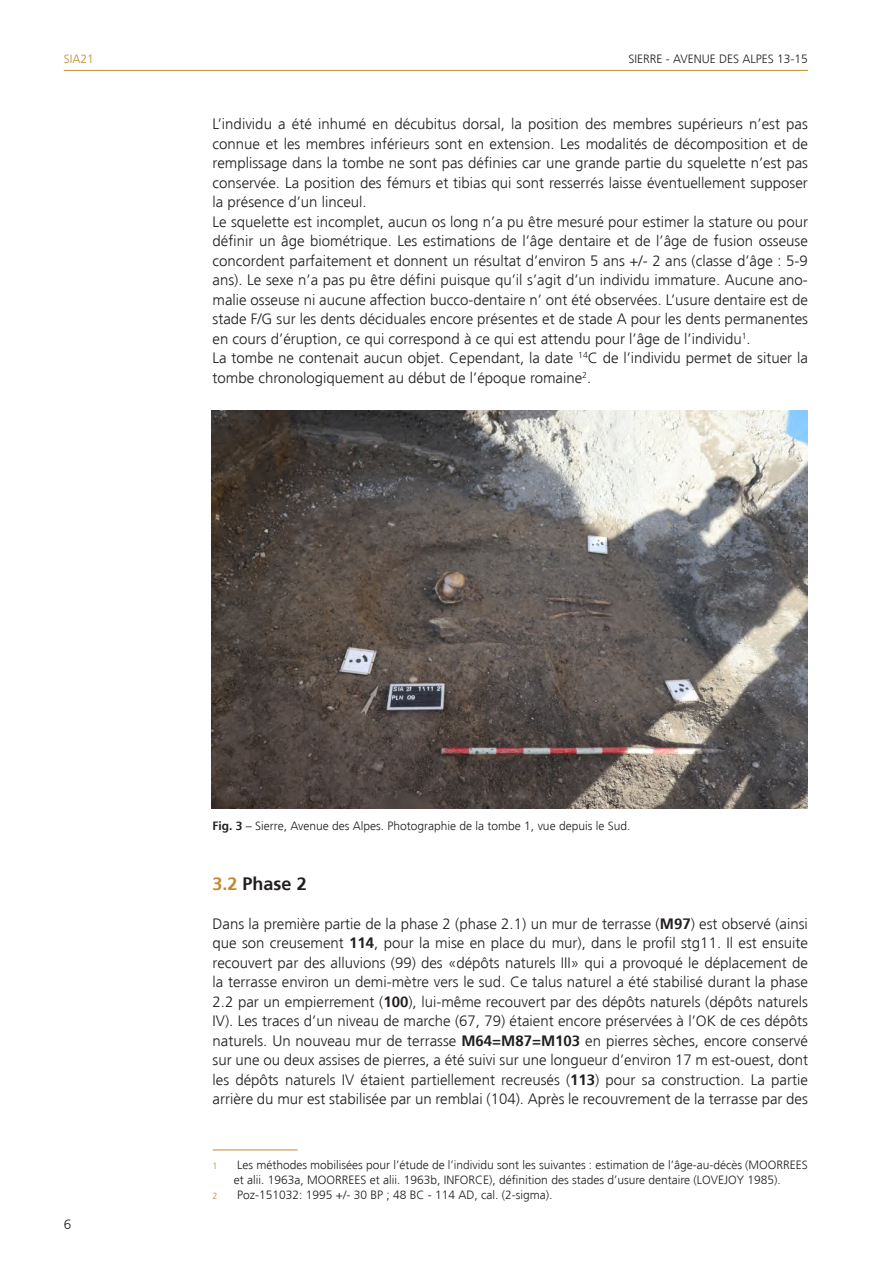
<style>
.page{position:relative;width:893px;height:1263px;background:#fff}
.page>*{position:absolute;margin:0;border:0;box-sizing:border-box;transform-origin:0 0}
.t1{font:700 18px "Frutiger";color:#231f20}
.t2{font:300 15px/19.5px "Frutiger";color:#231f20}
.t3{font:300 13.5px "Frutiger";color:#231f20}
.t4{font:300 12px/15px "Frutiger";color:#231f20}
.t5{font:300 12px "Frutiger";color:#c4892f}
.t6{font:300 9px "Frutiger";color:#c4892f}
.s1{font-weight:700}
.s2{color:#c4892f}
</style>
<div class="page">
<hr style="left:213px;top:1149px;width:85px;height:1px;background:#c4892f">
<img style="left:211px;top:410px;width:597px;height:398px">
<hr style="left:64px;top:70px;width:744px;height:1px;background:#c4892f">
<p class="t5" style="left:64px;top:54px;width:32px">SIA21</p>
<p class="t4" style="left:628px;top:52px;width:98px">SIERRE - Avenue des</p>
<p class="t4" style="left:743px;top:52px;width:8px">alpes</p>
<p class="t4" style="left:777px;top:52px;width:32px">13-15</p>
<p class="t2" style="left:213px;top:115px;width:597px">L’individu a été inhumé en décubitus dorsal, la position des membres supérieurs n’est pas connue et les membres inférieurs sont en extension. Les modalités de décomposition et de remplissage dans la tombe ne sont pas définies car une grande partie du squelette n’est pas conservée. La position des fémurs et tibias qui sont resserrés laisse éventuellement supposer la présence d’un linceul.<br>Le squelette est incomplet, aucun os long n’a pu être mesuré pour estimer la stature ou pour définir un âge biométrique. Les estimations de l’âge dentaire et de l’âge de fusion osseuse concordent parfaitement et donnent un résultat d’environ 5 ans +/- 2 ans (classe d’âge : 5-9 ans). Le sexe n’a pas pu être défini puisque qu’il s’agit d’un individu immature. Aucune ano&shy;malie osseuse ni aucune affection bucco-dentaire n’ ont été observées. L’usure dentaire est de stade F/G sur les dents déciduales encore présentes et de stade A pour les dents permanentes en cours d’éruption, ce qui correspond à ce qui est attendu pour l’âge de l’individu<sup>1</sup>.<br>La tombe ne contenait aucun objet. Cependant, la date <sup>14</sup>C de l’individu permet de situer la tombe chronologiquement au début de l’époque romaine<sup>2</sup>.</p>
<p class="t4" style="left:213px;top:819px;width:419px"><span class="s1">Fig. 3</span> – Sierre, Avenue des Alpes. Photographie de la tombe 1, vue depuis le Sud.</p>
<p class="t1" style="left:213px;top:875px;width:96px"><span class="s2">3.2</span> Phase 2</p>
<p class="t2" style="left:213px;top:915px;width:597px;text-align:justify">Dans la première partie de la phase 2 (phase 2.1) un mur de terrasse (<span class="s1">M97</span>) est observé (ainsi que son creusement <span class="s1">114</span>, pour la mise en place du mur), dans le profil stg11. Il est ensuite recouvert par des alluvions (99) des «dépôts naturels III» qui a provoqué le déplacement de la terrasse environ un demi-mètre vers le sud. Ce talus naturel a été stabilisé durant la phase 2.2 par un empierrement (<span class="s1">100</span>), lui-même recouvert par des dépôts naturels (dépôts naturels IV). Les traces d’un niveau de marche (67, 79) étaient encore préservées à l’OK de ces dépôts naturels. U n nouveau mur de terrasse <span class="s1">M64=M87=M103</span> en pierres sèches, encore conservé sur une ou deux assises de pierres, a été suivi sur une longueur d’environ 17 m est-ouest, dont les dépôts naturels IV étaient partiellement recreusés (<span class="s1">113</span>) pour sa construction. La partie arrière du mur est stabilisée par un remblai (104). Après le recouvrement de la terrasse par des</p>
<p class="t3" style="left:64px;top:1218px;width:9px">6</p>
<p class="t6" style="left:213px;top:1162px;width:7px">1</p>
<p class="t4" style="left:234px;top:1158px;width:576px">Les méthodes mobilisées pour l’étude de l’individu sont les suivantes : estimation de l’âge-au-décès (MOORREES et alii. 1963a, MOORREES et alii. 1963b, INFORCE), définition des stades d’usure dentaire (LOVEJOY 1985).</p>
<p class="t6" style="left:213px;top:1192px;width:7px">2</p>
<p class="t4" style="left:237px;top:1188px;width:317px">Poz-151032: 1995 +/- 30 BP ; 48 BC - 114 AD, cal. (2-sigma).</p>
</div>
